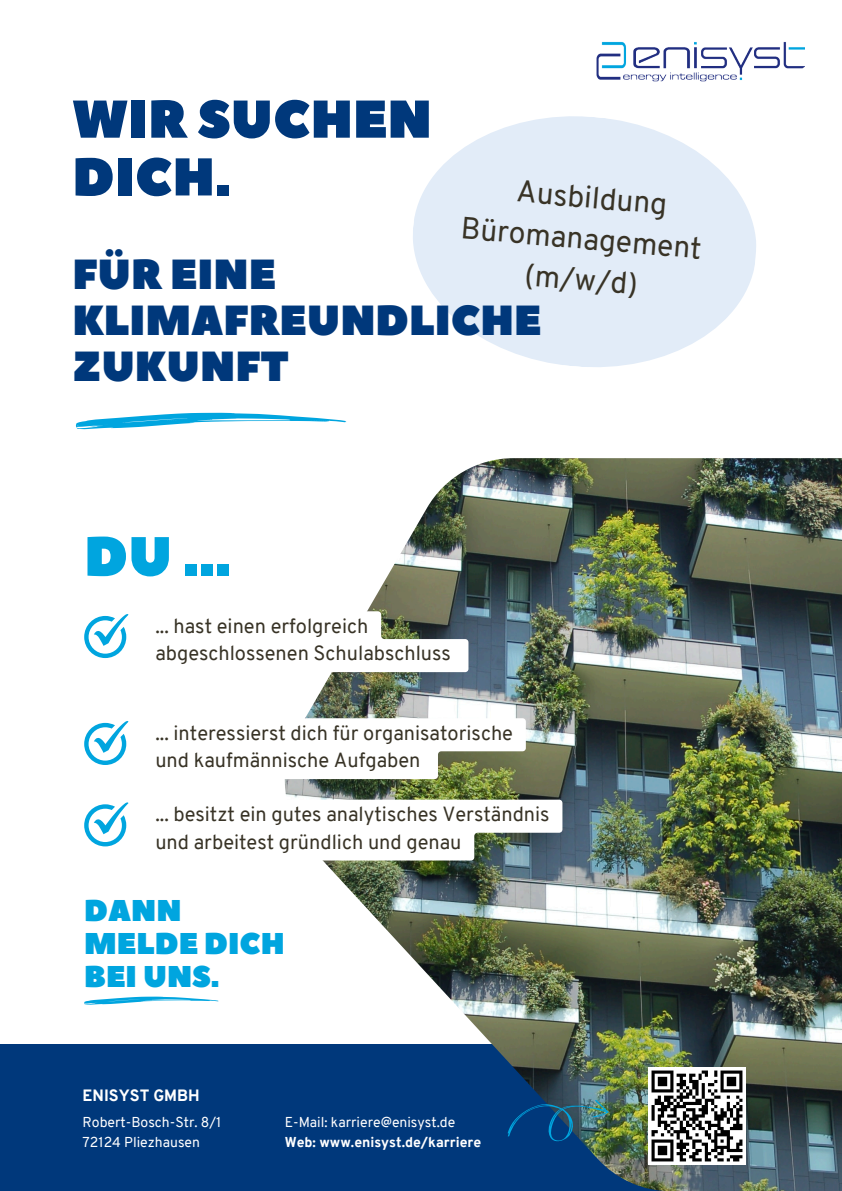
<style>
.page{position:relative;width:842px;height:1191px;background:#fff}
.page>*{position:absolute;margin:0;border:0;box-sizing:border-box;transform-origin:0 0}
.t1{font:55px "Peace Sans";color:#00a5df}
.t2{font:53px/57.8px "Peace Sans";color:#00387b}
.t3{font:42px/45.8px "Peace Sans";color:#00387b}
.t4{font:30px/41.3px "Overpass";color:#383326;text-align:center}
.t5{font:30px/33px "Peace Sans";color:#00a5df}
.t6{font:20px/27.8px "Overpass";color:#383326}
.t7{font:800 16px "Overpass";color:#fff}
.t8{font:14px "Overpass";color:#fff}
.t9{font:800 14px "Overpass";color:#fff}
</style>
<div class="page">
<div style="left:0;top:1043px;width:842px;height:147px;background:#00387b"></div>
<img style="left:285px;top:458px;width:557px;height:732px">
<svg style="left:413px;top:116px;width:343px;height:251px;fill:#e2ecf8"></svg>
<svg style="left:84px;top:614px;width:44px;height:44px"></svg>
<svg style="left:84px;top:721px;width:44px;height:44px"></svg>
<svg style="left:84px;top:802px;width:44px;height:44px"></svg>
<svg style="left:76px;top:413px;width:270px;height:16px"></svg>
<svg style="left:84px;top:996px;width:134px;height:8px"></svg>
<img style="left:596px;top:41px;width:209px;height:41px">
<img style="left:648px;top:1067px;width:97px;height:97px">
<img style="left:507px;top:1099px;width:102px;height:44px">
<svg style="left:285px;top:611px;width:183px;height:61px"></svg>
<svg style="left:285px;top:718px;width:241px;height:61px"></svg>
<svg style="left:285px;top:799px;width:277px;height:61px"></svg>
<p class="t2" style="left:72px;top:92px;width:361px">WIR SUCHEN<br>DICH.</p>
<h1 class="t4" style="left:466px;top:169px;width:243px;rotate:5deg">Ausbildung<br>Büromanagement (m/w/d)</h1>
<p class="t3" style="left:72px;top:253px;width:471px">FÜR EINE<br>KLIMAFREUNDLICHE<br>ZUKUNFT</p>
<h1 class="t1" style="left:84px;top:520px;width:148px">DU ...</h1>
<h5 class="t6" style="left:155px;top:613px;width:297px">... hast einen erfolgreich abgeschlossenen Schulabschluss</h5>
<p class="t6" style="left:155px;top:720px;width:359px">... interessierst dich für organisatorische und kaufmännische Aufgaben</p>
<h5 class="t6" style="left:155px;top:802px;width:396px">... besitzt ein gutes analytisches Verständnis und arbeitest gründlich und genau</h5>
<p class="t5" style="left:84px;top:895px;width:202px">DANN<br>MELDE DICH<br>BEI UNS.</p>
<p class="t7" style="left:83px;top:1088px;width:119px">ENISYST GMBH</p>
<h4 class="t8" style="left:83px;top:1116px;width:140px">Robert-Bosch-Str. 8/1</h4>
<p class="t8" style="left:83px;top:1136px;width:119px">72124 Pliezhausen</p>
<p class="t8" style="left:285px;top:1116px;width:172px">E-Mail: karriere@enisyst.de</p>
<p class="t9" style="left:285px;top:1136px;width:198px">Web: www.enisyst.de/karriere</p>
</div>
